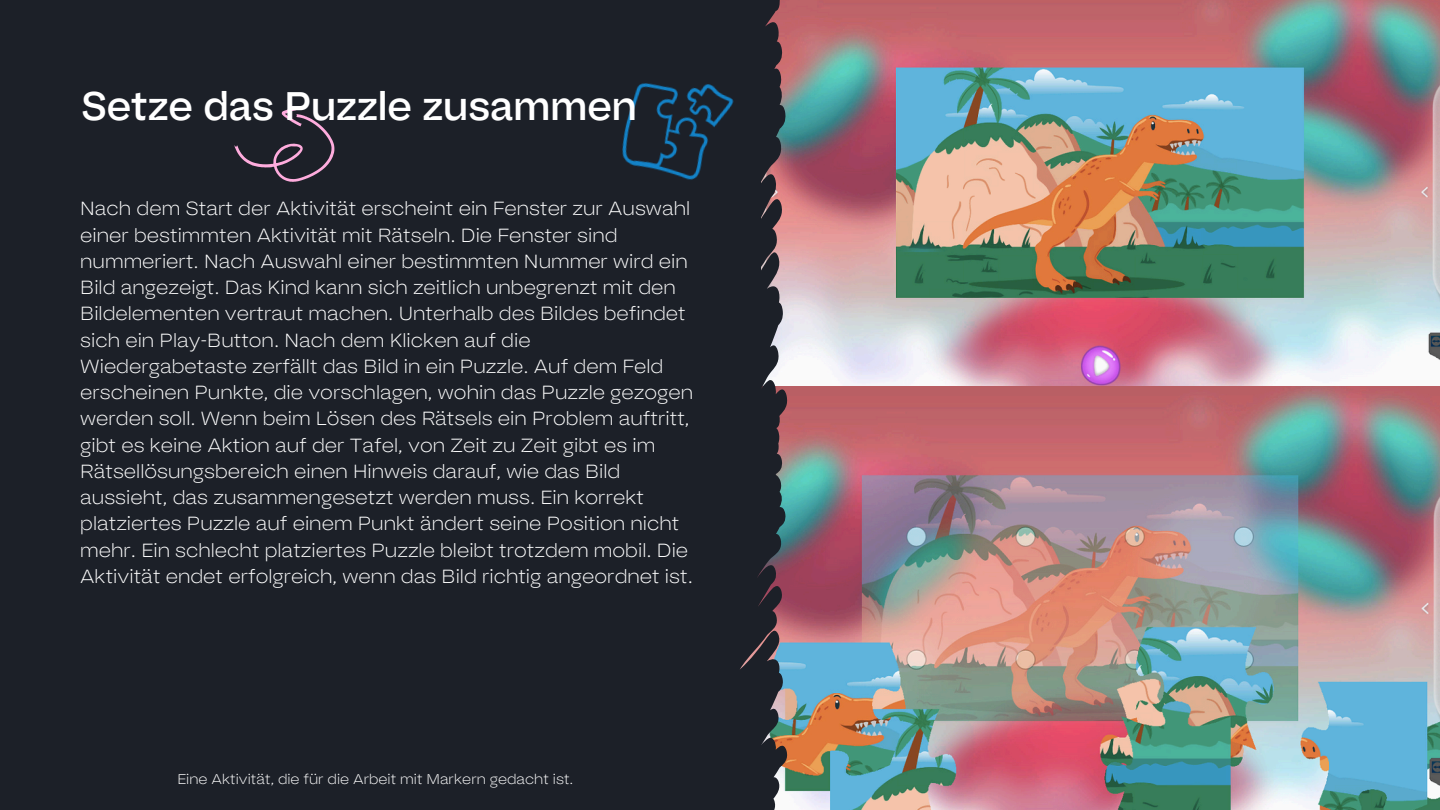
<style>
.page{position:relative;width:1440px;height:810px;background:#1c2028}
.page>*{position:absolute;margin:0;border:0;box-sizing:border-box;transform-origin:0 0}
.t1{font:39.8px "Bauziet Norm Medium";color:#fff}
.t2{font:300 expanded 19px/26.2px "Bauziet";color:#fff}
.t3{font:300 expanded 14px "Bauziet";color:#fff}
</style>
<div class="page">
<img style="left:787px;top:0;width:653px;height:387px">
<img style="left:787px;top:387px;width:653px;height:423px">
<svg style="left:740px;top:0;width:47px;height:810px"></svg>
<svg style="left:234px;top:106px;width:100px;height:76px"></svg>
<img style="left:622px;top:48px;width:158px;height:161px">
<h2 class="t1" style="left:81px;top:79px;width:557px">Setze das Puzzle zusammen</h2>
<h1 class="t2" style="left:80px;top:195px;width:615px">Nach dem Start der Aktivität erscheint ein Fenster zur Auswahl einer bestimmten Aktivität mit Rätseln. Die Fenster sind nummeriert. Nach Auswahl einer bestimmten Nummer wird ein Bild angezeigt. Das Kind kann sich zeitlich unbegrenzt mit den Bildelementen vertraut machen. Unterhalb des Bildes befindet sich ein Play-Button. Nach dem Klicken auf die Wiedergabetaste zerfällt das Bild in ein Puzzle. Auf dem Feld erscheinen Punkte, die vorschlagen, wohin das Puzzle gezogen werden soll. Wenn beim Lösen des Rätsels ein Problem auftritt, gibt es keine Aktion auf der Tafel, von Zeit zu Zeit gibt es im Rätsellösungsbereich einen Hinweis darauf, wie das Bild aussieht, das zusammengesetzt werden muss. Ein korrekt platziertes Puzzle auf einem Punkt ändert seine Position nicht mehr. Ein schlecht platziertes Puzzle bleibt trotzdem mobil. Die Aktivität endet erfolgreich, wenn das Bild richtig angeordnet ist.</h1>
<p class="t3" style="left:177px;top:770px;width:398px">Eine Aktivität, die für die Arbeit mit Markern gedacht ist.</p>
</div>
